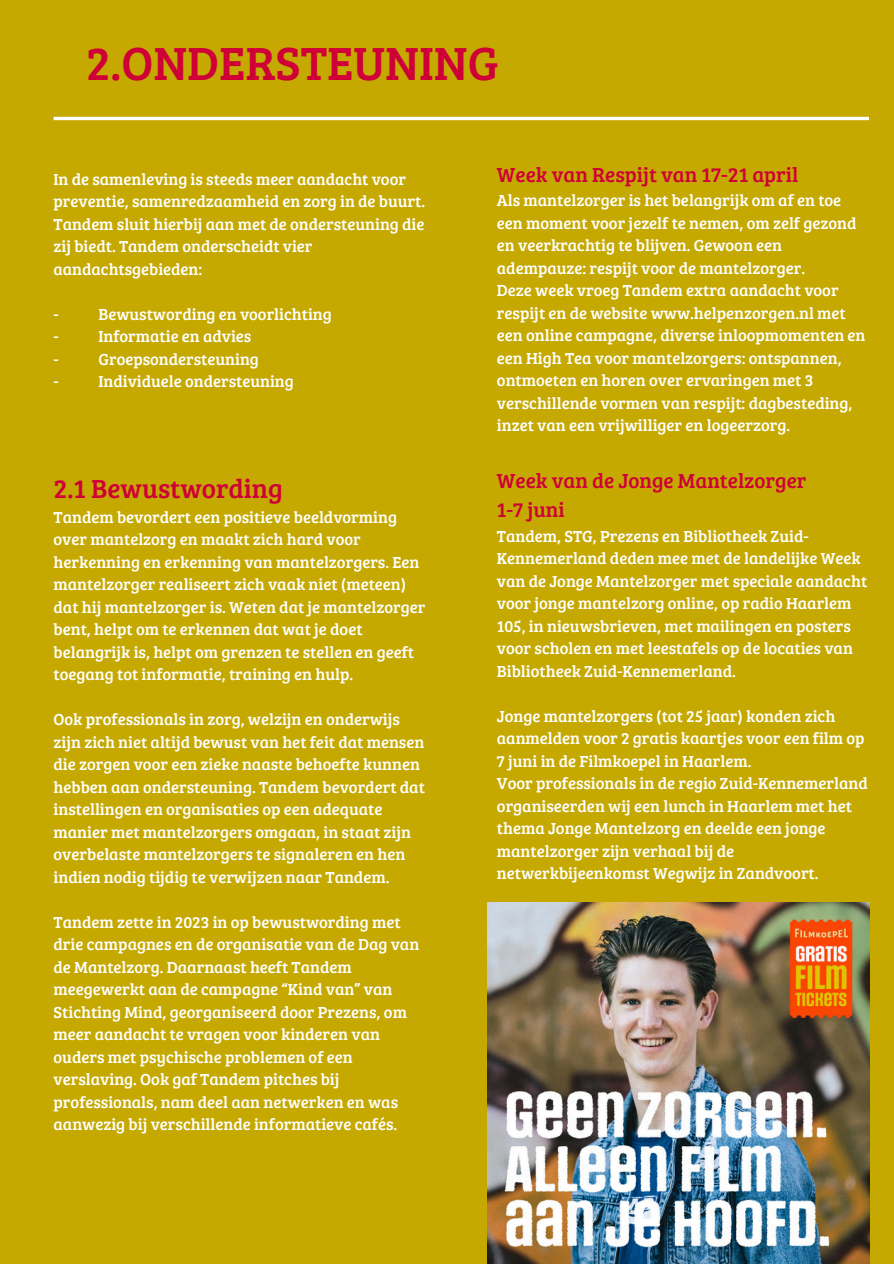
<style>
.page{position:relative;width:894px;height:1264px;background:#fff}
.page>*{position:absolute;margin:0;border:0;box-sizing:border-box;transform-origin:0 0}
.t1{font:48px "Bree Serif";color:#ce0037}
.t2{font:27px "Bree Serif";color:#ce0037}
.t3{font:21px "Bree Serif";color:#ce0037}
.t4{font:16.5px/22.5px "Bree Serif";color:#fff}
</style>
<div class="page">
<div style="left:0;top:0;width:893px;height:1263px;background:#c5a900"></div>
<hr style="left:54px;top:117px;width:814px;height:3px;background:#fff">
<img style="left:487px;top:902px;width:381px;height:361px">
<p class="t1" style="left:86px;top:28px;width:414px">2.ONDERSTEUNING</p>
<p class="t4" style="left:54px;top:167px;width:373px">In de samenleving is steeds meer aandacht voor preventie, samenredzaamheid en zorg in de buurt.<br>Tandem sluit hierbij aan met de ondersteuning die zij biedt. Tandem onderscheidt vier aandachtsgebieden:</p>
<p class="t4" style="left:54px;top:302px;width:7px">-</p>
<p class="t4" style="left:98px;top:302px;width:235px">Bewustwording en voorlichting</p>
<p class="t4" style="left:54px;top:324px;width:7px">-</p>
<p class="t4" style="left:98px;top:324px;width:154px">Informatie en advies</p>
<p class="t4" style="left:54px;top:347px;width:7px">-</p>
<p class="t4" style="left:98px;top:347px;width:162px">Groepsondersteuning</p>
<p class="t4" style="left:54px;top:369px;width:7px">-</p>
<p class="t4" style="left:98px;top:369px;width:197px">Individuele ondersteuning</p>
<p class="t2" style="left:54px;top:469px;width:231px">2.1 Bewustwording</p>
<p class="t4" style="left:54px;top:505px;width:373px">Tandem bevordert een positieve beeldvorming over mantelzorg en maakt zich hard voor herkenning en erkenning van mantelzorgers. Een mantelzorger realiseert zich vaak niet (meteen) dat hij mantelzorger is. Weten dat je mantelzorger bent, helpt om te erkennen dat wat je doet belangrijk is, helpt om grenzen te stellen en geeft toegang tot informatie, training en hulp.</p>
<p class="t4" style="left:54px;top:707px;width:373px">Ook professionals in zorg, welzijn en onderwijs zijn zich niet altijd bewust van het feit dat mensen die zorgen voor een zieke naaste behoefte kunnen hebben aan ondersteuning. Tandem bevordert dat instellingen en organisaties op een adequate manier met mantelzorgers omgaan, in staat zijn overbelaste mantelzorgers te signaleren en hen indien nodig tijdig te verwijzen naar Tandem.</p>
<p class="t4" style="left:54px;top:910px;width:367px">Tandem zette in 2023 in op bewustwording met drie campagnes en de organisatie van de Dag van de Mantelzorg. Daarnaast heeft Tandem meegewerkt aan de campagne “Kind van” van Stichting Mind, georganiseerd door Prezens, om meer aandacht te vragen voor kinderen van ouders met psychische problemen of een verslaving. Ook gaf Tandem pitches bij professionals, nam deel aan netwerken en was aanwezig bij verschillende informatieve cafés.</p>
<p class="t3" style="left:497px;top:159px;width:303px">Week van Respijt van 17-21 april</p>
<p class="t4" style="left:497px;top:188px;width:361px">Als mantelzorger is het belangrijk om af en toe een moment voor jezelf te nemen, om zelf gezond en veerkrachtig te blijven. Gewoon een adempauze: respijt voor de mantelzorger.</p>
<p class="t4" style="left:497px;top:278px;width:370px">Deze week vroeg Tandem extra aandacht voor respijt en de website www.helpenzorgen.nl met een online campagne, diverse inloopmomenten en een High Tea voor mantelzorgers: ontspannen, ontmoeten en horen over ervaringen met 3 verschillende vormen van respijt: dagbesteding, inzet van een vrijwilliger en logeerzorg.</p>
<p class="t3" style="left:497px;top:465px;width:311px">Week van de Jonge Mantelzorger</p>
<p class="t3" style="left:497px;top:494px;width:69px">1-7 juni</p>
<p class="t4" style="left:497px;top:524px;width:372px">Tandem, STG, Prezens en Bibliotheek Zuid-Kennemerland deden mee met de landelijke Week van de Jonge Mantelzorger met speciale aandacht voor jonge mantelzorg online, op radio Haarlem 105, in nieuwsbrieven, met mailingen en posters voor scholen en met leestafels op de locaties van Bibliotheek Zuid-Kennemerland.</p>
<p class="t4" style="left:497px;top:704px;width:369px">Jonge mantelzorgers (tot 25 jaar) konden zich aanmelden voor 2 gratis kaartjes voor een film op<br>7 juni in de Filmkoepel in Haarlem.</p>
<p class="t4" style="left:497px;top:771px;width:372px">Voor professionals in de regio Zuid-Kennemerland organiseerden wij een lunch in Haarlem met het thema Jonge Mantelzorg en deelde een jonge mantelzorger zijn verhaal bij de netwerkbijeenkomst Wegwijz in Zandvoort.</p>
</div>
